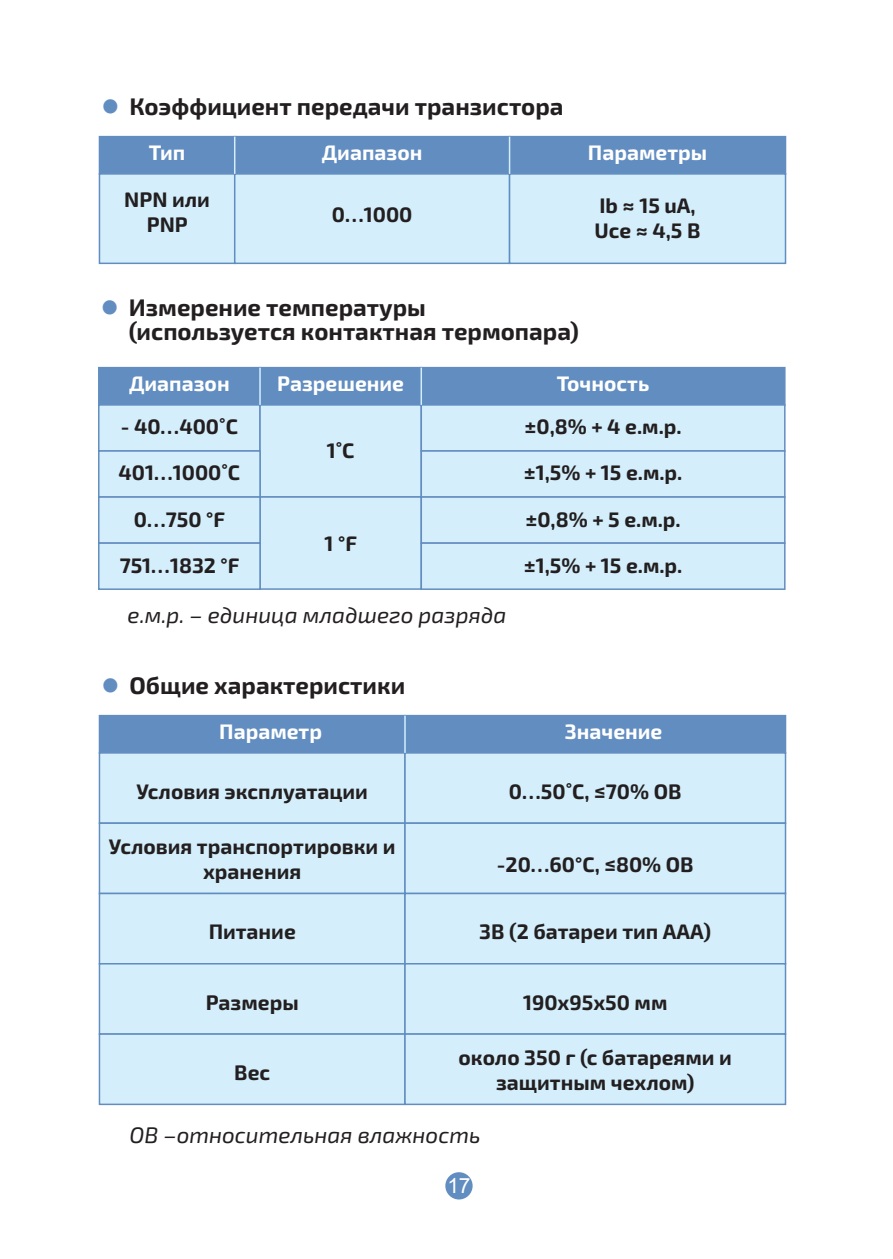
<style>
.page{position:relative;width:893px;height:1259px;background:#fff}
.page>*{position:absolute;margin:0;border:0;box-sizing:border-box;transform-origin:0 0}
.t1{font:700 24px/24px "Exo 2.0";color:#231f20}
.t2{font:italic 22.5px "Exo 2.0";color:#231f20}
.t3{font:700 21px/46.2px "Exo 2.0";color:#231f20;text-align:center}
.t4{font:700 21px "Exo 2.0";color:#fff}
.t5{font:21px "Arial";color:#fff}
.s1{color:#628dc1}
</style>
<div class="page">
<div style="left:98px;top:367px;width:163px;height:39px;background:#628dc1"></div>
<div style="left:259px;top:367px;width:163px;height:39px;background:#628dc1"></div>
<div style="left:420px;top:367px;width:365px;height:39px;background:#628dc1"></div>
<div style="left:98px;top:404px;width:163px;height:48px;background:#d4effb;border:2px solid #628dc1"></div>
<div style="left:259px;top:404px;width:163px;height:94px;background:#d4effb;border:2px solid #628dc1"></div>
<div style="left:98px;top:450px;width:163px;height:48px;background:#d4effb;border:2px solid #628dc1"></div>
<div style="left:259px;top:496px;width:163px;height:94px;background:#d4effb;border:2px solid #628dc1"></div>
<div style="left:98px;top:496px;width:163px;height:48px;background:#d4effb;border:2px solid #628dc1"></div>
<div style="left:98px;top:542px;width:163px;height:48px;background:#d4effb;border:2px solid #628dc1"></div>
<div style="left:420px;top:404px;width:365px;height:48px;background:#d4effb;border:2px solid #628dc1"></div>
<div style="left:420px;top:450px;width:365px;height:48px;background:#d4effb;border:2px solid #628dc1"></div>
<div style="left:420px;top:496px;width:365px;height:48px;background:#d4effb;border:2px solid #628dc1"></div>
<div style="left:420px;top:542px;width:365px;height:48px;background:#d4effb;border:2px solid #628dc1"></div>
<hr style="left:259px;top:368px;width:2px;height:37px;background:#d4effb">
<hr style="left:420px;top:368px;width:2px;height:37px;background:#d4effb">
<div style="left:99px;top:136px;width:136px;height:39px;background:#628dc1"></div>
<div style="left:234px;top:136px;width:276px;height:39px;background:#628dc1"></div>
<div style="left:509px;top:136px;width:277px;height:39px;background:#628dc1"></div>
<div style="left:99px;top:173px;width:136px;height:91px;background:#d4effb;border:2px solid #628dc1"></div>
<div style="left:234px;top:173px;width:276px;height:91px;background:#d4effb;border:2px solid #628dc1"></div>
<div style="left:509px;top:173px;width:277px;height:91px;background:#d4effb;border:2px solid #628dc1"></div>
<hr style="left:234px;top:137px;width:1px;height:37px;background:#d4effb">
<hr style="left:509px;top:137px;width:1px;height:37px;background:#d4effb">
<div style="left:99px;top:715px;width:307px;height:38px;background:#628dc1"></div>
<div style="left:404px;top:715px;width:382px;height:38px;background:#628dc1"></div>
<div style="left:99px;top:752px;width:307px;height:72px;background:#d4effb;border:2px solid #628dc1"></div>
<div style="left:404px;top:752px;width:382px;height:72px;background:#d4effb;border:2px solid #628dc1"></div>
<div style="left:99px;top:822px;width:307px;height:72px;background:#d4effb;border:2px solid #628dc1"></div>
<div style="left:404px;top:822px;width:382px;height:72px;background:#d4effb;border:2px solid #628dc1"></div>
<div style="left:99px;top:892px;width:307px;height:72px;background:#d4effb;border:2px solid #628dc1"></div>
<div style="left:404px;top:892px;width:382px;height:72px;background:#d4effb;border:2px solid #628dc1"></div>
<div style="left:99px;top:963px;width:307px;height:71px;background:#d4effb;border:2px solid #628dc1"></div>
<div style="left:404px;top:963px;width:382px;height:71px;background:#d4effb;border:2px solid #628dc1"></div>
<div style="left:99px;top:1033px;width:307px;height:72px;background:#d4effb;border:2px solid #628dc1"></div>
<div style="left:404px;top:1033px;width:382px;height:72px;background:#d4effb;border:2px solid #628dc1"></div>
<hr style="left:404px;top:715px;width:2px;height:38px;background:#d4effb">
<div style="left:445px;top:1172px;width:28px;height:27px;background:#628dc1;border-radius:50%"></div>
<p class="t1" style="left:99px;top:95px;width:466px"><span class="s1">•</span> Коэффициент передачи транзистора</p>
<p class="t4" style="left:149px;top:140px;width:38px">Тип</p>
<p class="t4" style="left:322px;top:140px;width:102px">Диапазон</p>
<p class="t4" style="left:588px;top:140px;width:121px">Параметры</p>
<p class="t3" style="left:124px;top:187px;width:87px;line-height:25.2px">NPN или<br>PNP</p>
<p class="t3" style="left:595px;top:193px;width:107px;line-height:25.2px;text-align:left">Ib ≈ 15 uA,<br>Uce ≈ 4,5 В</p>
<p class="t3" style="left:332px;top:192px;width:82px">0…1000</p>
<p class="t1" style="left:129px;top:296px;width:452px;text-indent:-30px"><span class="s1">•</span> Измерение температуры (используется контактная термопара)</p>
<p class="t4" style="left:129px;top:371px;width:102px">Диапазон</p>
<p class="t4" style="left:277px;top:371px;width:128px">Разрешение</p>
<p class="t4" style="left:557px;top:371px;width:94px">Точность</p>
<p class="t3" style="left:119px;top:404px;width:123px">- 40…400˚С<br>401…1000˚С<br>0…750 °F<br>751…1832 °F</p>
<p class="t3" style="left:524px;top:404px;width:160px;text-align:justify">±0,8% + 4 е.м.р. ±1,5% + 15 е.м.р. ±0,8% + 5 е.м.р. ±1,5% + 15 е.м.р.</p>
<p class="t3" style="left:327px;top:428px;width:29px">1˚С</p>
<p class="t3" style="left:325px;top:520px;width:34px">1 °F</p>
<p class="t2" style="left:128px;top:602px;width:380px">е.м.р. – единица младшего разряда</p>
<p class="t1" style="left:99px;top:674px;width:307px"><span class="s1">•</span> Общие характеристики</p>
<p class="t4" style="left:219px;top:719px;width:104px">Параметр</p>
<p class="t4" style="left:565px;top:719px;width:99px">Значение</p>
<p class="t3" style="left:136px;top:769px;width:233px">Условия эксплуатации</p>
<p class="t3" style="left:509px;top:769px;width:174px">0…50˚C, ≤70% ОВ</p>
<p class="t3" style="left:109px;top:834px;width:288px;line-height:25.2px">Условия транспортировки и хранения</p>
<p class="t3" style="left:497px;top:842px;width:198px">-20…60°C, ≤80% ОВ</p>
<p class="t3" style="left:209px;top:909px;width:89px">Питание</p>
<p class="t3" style="left:479px;top:909px;width:234px">3В (2 батареи тип ААА)</p>
<p class="t3" style="left:206px;top:979px;width:95px">Размеры</p>
<p class="t3" style="left:523px;top:979px;width:146px">190х95х50 мм</p>
<p class="t3" style="left:459px;top:1045px;width:275px;line-height:25.2px">около 350 г (с батареями и защитным чехлом)</p>
<p class="t3" style="left:234px;top:1050px;width:37px">Вес</p>
<p class="t2" style="left:129px;top:1122px;width:353px">ОВ –относительная влажность</p>
<p class="t5" style="left:448px;top:1170px;width:24px">17</p>
</div>
